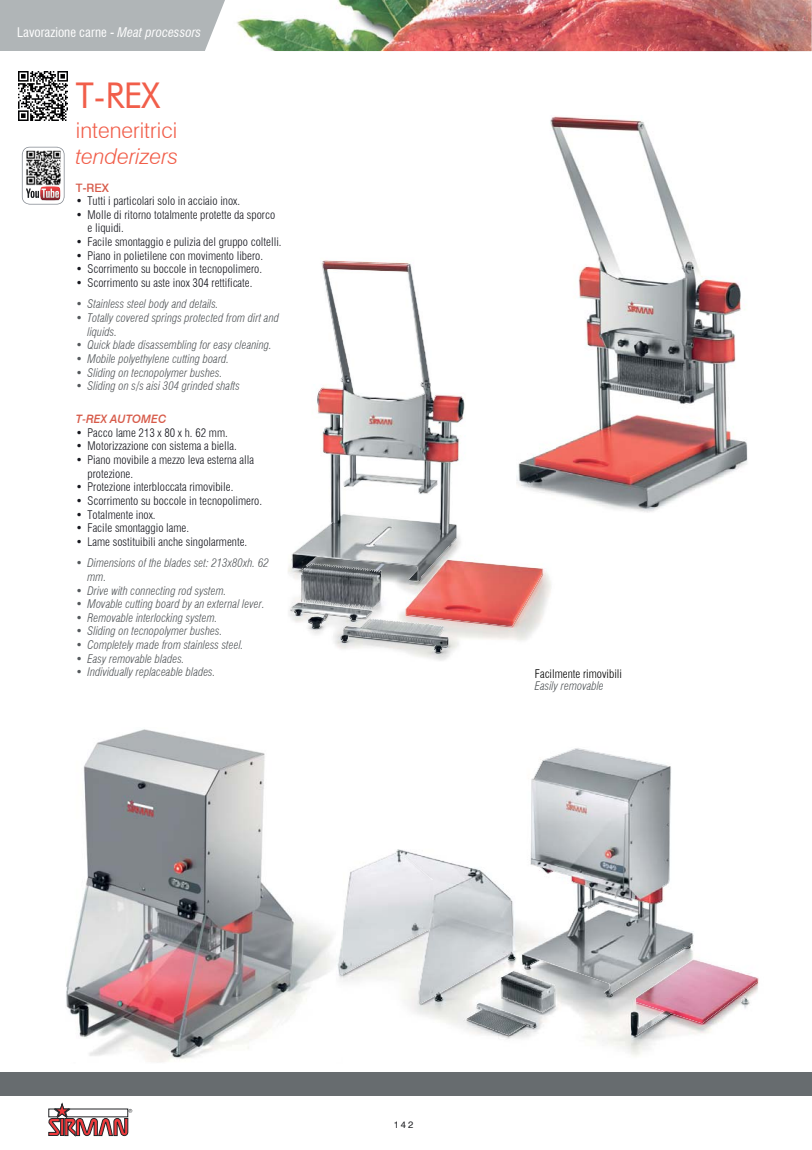
<style>
.page{position:relative;width:812px;height:1150px;background:#fff}
.page>*{position:absolute;margin:0;border:0;box-sizing:border-box;transform-origin:0 0}
.t1{font:35.4px "Futura BT";color:#f15e4a}
.t2{font:300 21.9px "Swiss 721 BT";color:#f15e4a}
.t3{font:italic 300 21.9px "Swiss 721 BT";color:#f15e4a}
.t4{font:condensed 12.9px "Swiss 721 BT";color:#fff}
.t5{font:300 condensed 11.55px/13.6px "Swiss 721 BT";color:#17181f}
.t6{font:italic 300 condensed 11.55px/13.6px "Swiss 721 BT";color:#54585b}
.t7{font:300 condensed 11.55px "Swiss 721 BT";color:#000}
.t8{font:italic 500 11.55px "Swiss 721 BT";color:#d75b4a}
.t9{font:500 11.55px "Swiss 721 BT";color:#d75b4a}
.t10{font:9.6px "Swiss 721 BT";color:#222327}
.s1{font-style:italic}
</style>
<div class="page">
<div style="left:0;top:0;width:205px;height:51px;background:#b0b5b7"></div>
<svg style="left:811px;top:0;width:1px;height:51px"></svg>
<svg style="left:49px;top:1103px;width:83px;height:32px"></svg>
<img style="left:205px;top:0;width:606px;height:51px">
<div style="left:0;top:1071px;width:811px;height:24px;background:#676c6f"></div>
<svg style="left:811px;top:1072px;width:1px;height:23px"></svg>
<img style="left:19px;top:72px;width:49px;height:49px">
<svg style="left:22px;top:147px;width:42px;height:57px"></svg>
<img style="left:288px;top:260px;width:263px;height:401px">
<img style="left:550px;top:116px;width:197px;height:397px">
<img style="left:516px;top:257px;width:39px;height:256px">
<img style="left:66px;top:729px;width:267px;height:334px">
<img style="left:336px;top:849px;width:423px;height:207px">
<img style="left:466px;top:959px;width:226px;height:44px">
<img style="left:338px;top:928px;width:4px;height:47px">
<img style="left:501px;top:748px;width:191px;height:254px">
<p class="t4" style="left:17px;top:24px;width:186px">Lavorazione carne - <span class="s1">Meat processors</span></p>
<h1 class="t1" style="left:76px;top:74px;width:86px">T-REX</h1>
<h2 class="t2" style="left:76px;top:117px;width:103px">inteneritrici</h2>
<h2 class="t3" style="left:76px;top:143px;width:104px">tenderizers</h2>
<p class="t9" style="left:76px;top:180px;width:35px">T-REX</p>
<p class="t5" style="left:76px;top:194px;width:165px">• Tutti i particolari solo in acciaio inox.</p>
<p class="t5" style="left:87px;top:208px;width:189px;text-indent:-12px">• Molle di ritorno totalmente protette da sporco e liquidi.</p>
<p class="t5" style="left:76px;top:235px;width:207px">• Facile smontaggio e pulizia del gruppo coltelli.</p>
<p class="t5" style="left:76px;top:249px;width:188px">• Piano in polietilene con movimento libero.</p>
<p class="t5" style="left:76px;top:262px;width:187px">• Scorrimento su boccole in tecnopolimero.</p>
<p class="t5" style="left:76px;top:276px;width:178px">• Scorrimento su aste inox 304 rettificate.</p>
<p class="t6" style="left:76px;top:297px;width:144px">• Stainless steel body and details.</p>
<p class="t6" style="left:87px;top:311px;width:193px;text-indent:-12px">• Totally covered springs protected from dirt and liquids.</p>
<p class="t6" style="left:76px;top:338px;width:197px">• Quick blade disassembling for easy cleaning.</p>
<p class="t6" style="left:76px;top:352px;width:155px">• Mobile polyethylene cutting board.</p>
<p class="t6" style="left:76px;top:365px;width:148px">• Sliding on tecnopolymer bushes.</p>
<p class="t6" style="left:76px;top:379px;width:165px">• Sliding on s/s aisi 304 grinded shafts</p>
<p class="t8" style="left:76px;top:412px;width:92px">T-REX AUTOMEC</p>
<p class="t5" style="left:76px;top:426px;width:153px">• Pacco lame 213 x 80 x h. 62 mm.</p>
<p class="t5" style="left:76px;top:439px;width:162px">• Motorizzazione con sistema a biella.</p>
<p class="t5" style="left:87px;top:453px;width:168px;text-indent:-12px">• Piano movibile a mezzo leva esterna alla protezione.</p>
<p class="t5" style="left:76px;top:480px;width:159px">• Protezione interbloccata rimovibile.</p>
<p class="t5" style="left:76px;top:494px;width:187px">• Scorrimento su boccole in tecnopolimero.</p>
<p class="t5" style="left:76px;top:507px;width:81px">• Totalmente inox.</p>
<p class="t5" style="left:76px;top:521px;width:115px">• Facile smontaggio lame.</p>
<p class="t5" style="left:76px;top:535px;width:173px">• Lame sostituibili anche singolarmente.</p>
<p class="t6" style="left:87px;top:556px;width:183px;text-indent:-12px">• Dimensions of the blades set: 213x80xh. 62 mm.</p>
<p class="t6" style="left:76px;top:583px;width:152px">• Drive with connecting rod system.</p>
<p class="t6" style="left:76px;top:597px;width:190px">• Movable cutting board by an external lever.</p>
<p class="t6" style="left:76px;top:610px;width:143px">• Removable interlocking system.</p>
<p class="t6" style="left:76px;top:624px;width:148px">• Sliding on tecnopolymer bushes.</p>
<p class="t6" style="left:76px;top:638px;width:169px">• Completely made from stainless steel.</p>
<p class="t6" style="left:76px;top:651px;width:110px">• Easy removable blades.</p>
<p class="t6" style="left:76px;top:665px;width:141px">• Individually replaceable blades.</p>
<p class="t7" style="left:534px;top:666px;width:89px">Facilmente rimovibili</p>
<p class="t6" style="left:534px;top:678px;width:70px">Easily removable</p>
<p class="t10" style="left:393px;top:1118px;width:21px">142</p>
</div>
